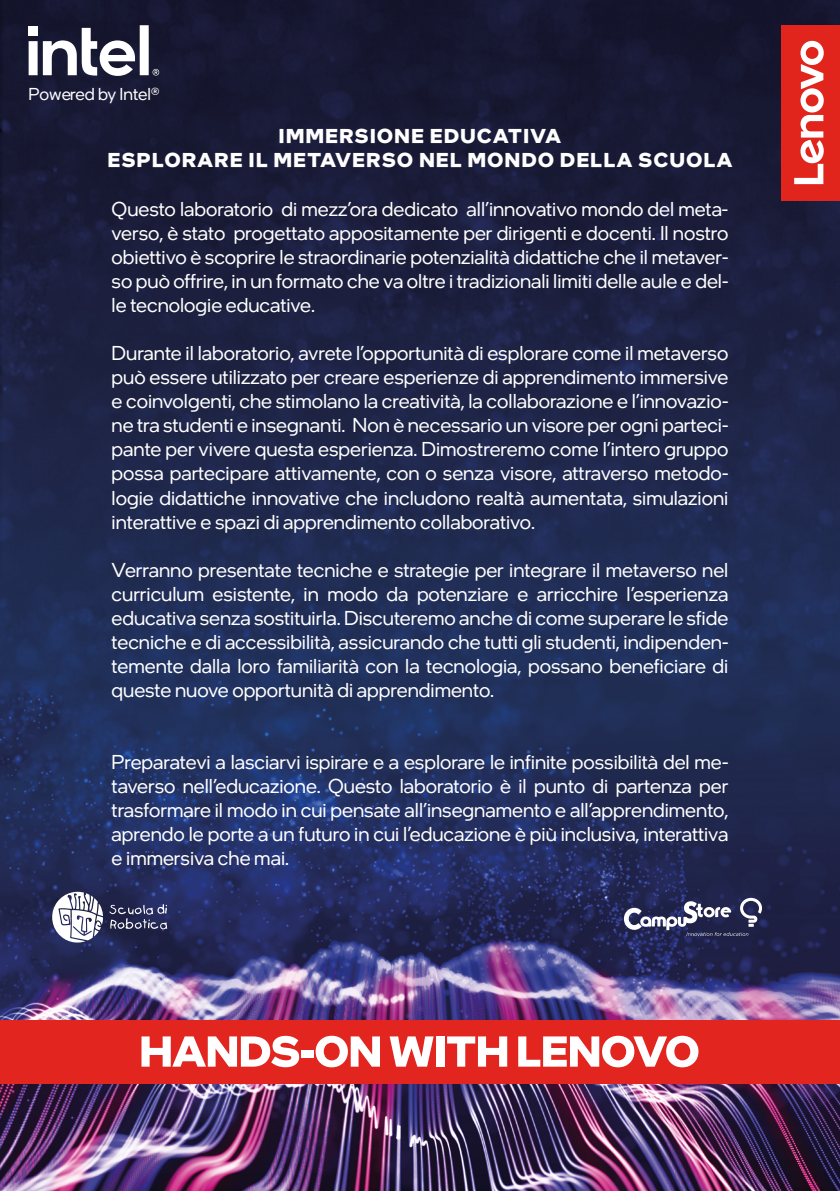
<style>
.page{position:relative;width:840px;height:1191px;background:#fff}
.page>*{position:absolute;margin:0;border:0;box-sizing:border-box;transform-origin:0 0}
.t1{font:20px/24px "Intel One Display";color:#fff;text-align:justify}
.t2{font:700 20px/24px "Intel One Display";letter-spacing:.075em;color:#fff;text-align:center}
.t3{font:17.2px "Intel One Display";color:#fff}
</style>
<div class="page">
<img style="left:0;top:0;width:839px;height:1191px">
<div style="left:0;top:1019px;width:839px;height:64px;background:#e2251e"></div>
<svg style="left:141px;top:1035px;width:158px;height:32px"></svg>
<div style="left:301px;top:1050px;width:12px;height:7px;background:#fff"></div>
<svg style="left:315px;top:1035px;width:65px;height:32px"></svg>
<svg style="left:389px;top:1036px;width:44px;height:30px"></svg>
<div style="left:436px;top:1036px;width:8px;height:30px;background:#fff"></div>
<svg style="left:447px;top:1036px;width:60px;height:30px"></svg>
<svg style="left:518px;top:1035px;width:180px;height:32px"></svg>
<div style="left:780px;top:25px;width:58px;height:175px;background:#e2251c"></div>
<svg style="left:794px;top:41px;width:29px;height:143px"></svg>
<div style="left:28px;top:26px;width:10px;height:9px;background:#fff"></div>
<svg style="left:29px;top:25px;width:130px;height:51px"></svg>
<svg style="left:50px;top:890px;width:53px;height:54px"></svg>
<svg style="left:109px;top:904px;width:58px;height:25px"></svg>
<svg style="left:623px;top:898px;width:138px;height:38px"></svg>
<p class="t3" style="left:29px;top:84px;width:132px">Powered by Intel®</p>
<p class="t2" style="left:108px;top:123px;width:625px">IMMERSIONE EDUCATIVA<br>ESPLORARE IL METAVERSO NEL MONDO DELLA SCUOLA</p>
<p class="t1" style="left:111px;top:197px;width:618px">Questo laboratorio di mezz’ora dedicato all’innovativo mondo del meta&shy;verso, è stato progettato appositamente per dirigenti e docenti. Il nostro obiettivo è scoprire le straordinarie potenzialità didattiche che il metaver&shy;so può offrire, in un formato che va oltre i tradizionali limiti delle aule e del&shy;le tecnologie educative.</p>
<p class="t1" style="left:111px;top:341px;width:618px">Durante il laboratorio, avrete l’opportunità di esplorare come il metaverso può essere utilizzato per creare esperienze di apprendimento immersive e coinvolgenti, che stimolano la creatività, la collaborazione e l’innovazio&shy;ne tra studenti e insegnanti. Non è necessario un visore per ogni parteci&shy;pante per vivere questa esperienza. Dimostreremo come l’intero gruppo possa partecipare attivamente, con o senza visore, attraverso metodo&shy;logie didattiche innovative che includono realtà aumentata, simulazioni interattive e spazi di apprendimento collaborativo.</p>
<p class="t1" style="left:111px;top:557px;width:618px">Verranno presentate tecniche e strategie per integrare il metaverso nel curriculum esistente, in modo da potenziare e arricchire l’esperienza educativa senza sostituirla. Discuteremo anche di come superare le sfide tecniche e di accessibilità, assicurando che tutti gli studenti, indipenden&shy;temente dalla loro familiarità con la tecnologia, possano beneficiare di queste nuove opportunità di apprendimento.</p>
<p class="t1" style="left:111px;top:749px;width:618px">Preparatevi a lasciarvi ispirare e a esplorare le infinite possibilità del me&shy;taverso nell’educazione. Questo laboratorio è il punto di partenza per trasformare il modo in cui pensate all’insegnamento e all’apprendimento, aprendo le porte a un futuro in cui l’educazione è più inclusiva, interattiva e immersiva che mai.</p>
</div>
